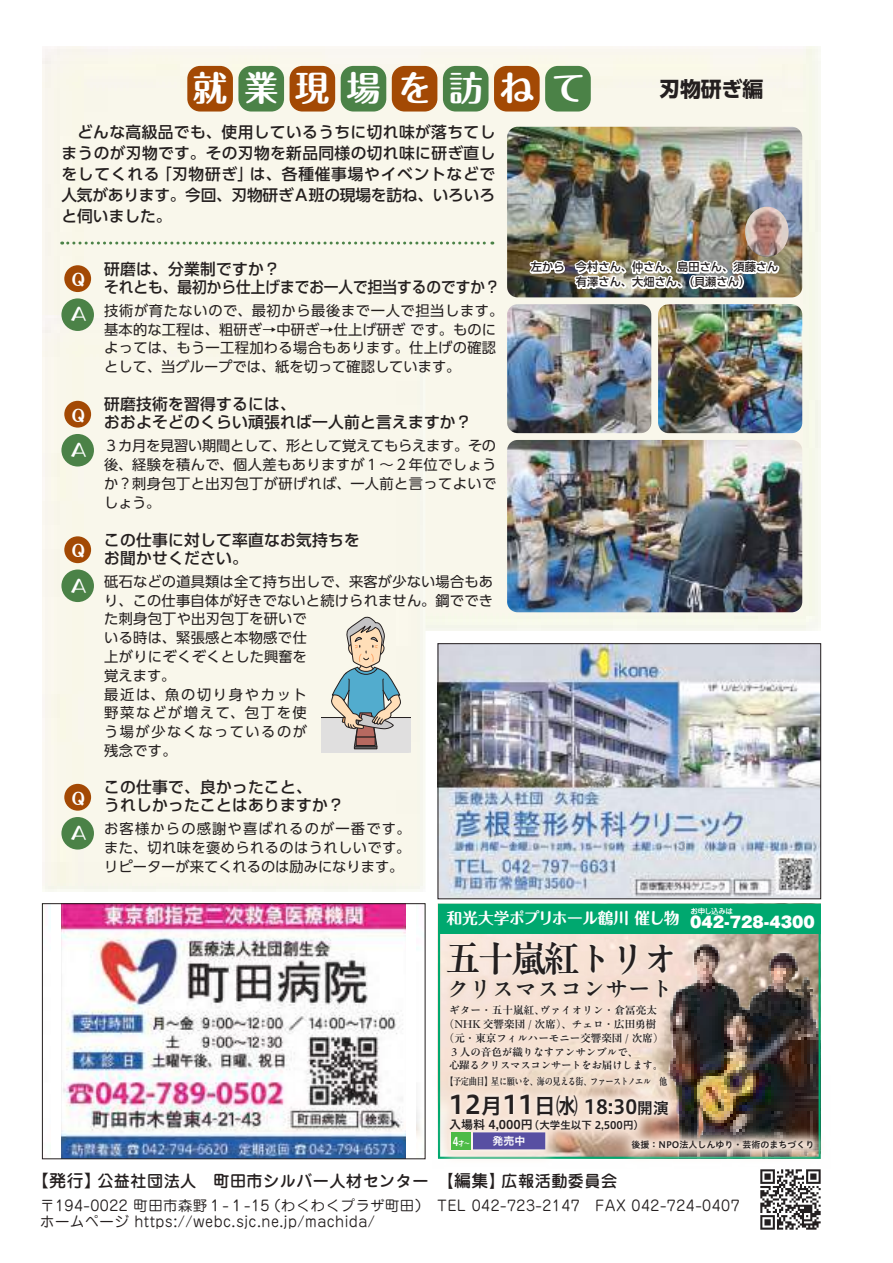
<style>
.page{position:relative;width:893px;height:1263px;background:#fff}
.page>*{position:absolute;margin:0;border:0;box-sizing:border-box;transform-origin:0 0}
.t1{font:700 35.55px "PA1 Mincho Std N";letter-spacing:-.075em;color:#241f1f}
.t2{font:700 34.5px "Maru Fo Pro";color:#fff}
.t3{font:700 22.2px "PA1 Mincho Std N";letter-spacing:.02em;color:#241f1f}
.t4{font:700 21px "UD Shin Go Pr 6";letter-spacing:-.01em;color:#241f1f}
.t5{font:19.5px "Hiragino UD Sans Std N W6";color:#241f1f}
.t6{font:18.9px "DFPOP Corn Std W12";color:#fff}
.t7{font:17.55px "DFPOP Corn Std W12";color:#fff;scale:.9 1}
.t8{font:500 16.05px "Jun 34 Pro";letter-spacing:.03em;color:#241f1f}
.t9{font:500 15.75px/18px "Shin Go Pr 5";letter-spacing:.015em;color:#241f1f}
.t10{font:500 15.75px/21px "UD Shin Go Pr 6";letter-spacing:-.01em;color:#241f1f;text-align:justify}
.t11{font:700 15.75px "Maru Fo Pro";letter-spacing:-.03em;color:#fff}
.t12{font:900 15px "Gothic MB101 Pr 5";color:#fff}
.t13{font:14.4px/16px "Jun 201 Pro";letter-spacing:.03em;color:#241f1f}
.t14{font:14.25px/18.8px "UD Shin Go Pro";letter-spacing:.025em;color:#241f1f}
.t15{font:500 11.25px/15px "UD Shin Go Pro";color:#241f1f}
.t16{font:10.95px "Hiragino UD Sans Std N W6";color:#fff}
.t17{font:700 10.5px "PA1 Mincho Std N";color:#241f1f}
.t18{font:10.5px "Hiragino UD Sans Std N W6";color:#241f1f}
.t19{font:700 10.5px "PA1 Mincho Std N";letter-spacing:-.03em;color:#241f1f}
.t20{font:700 9.75px "PA1 Mincho Std N";letter-spacing:-.06em;color:#241f1f;scale:.84 1}
.t21{font:9px "Hiragino UD Sans Std N W6";color:#241f1f}
.t22{font:500 7.5px "Jun 34 Pro";letter-spacing:-.045em;color:#fff}
.t23{font:7.2px "Hiragino UD Sans Std N W6";color:#fff;scale:.8 1}
.s1{font-size:25.5px}
.s2{font-size:21.75px}
.s3{font-size:15.75px}
.s4{font-size:12px}
.s5{font-family:"Koz Go Pr 6 N";font-weight:400;font-size:16.95px}
.s6{font-size:16.95px}
</style>
<div class="page">
<div style="left:42px;top:46px;width:780px;height:638px;background:#f9f7eb"></div>
<div style="left:41px;top:262px;width:439px;height:684px;background:#f9f7eb"></div>
<img style="left:44px;top:905px;width:379px;height:252px">
<div style="left:52px;top:904px;width:9px;height:255px;background:#fff"></div>
<div style="left:407px;top:904px;width:9px;height:255px;background:#fff"></div>
<img style="left:440px;top:645px;width:379px;height:252px">
<div style="left:678px;top:841px;width:7px;height:11px;background:#dce2e7"></div>
<svg style="left:678px;top:841px;width:7px;height:10px"></svg>
<div style="left:438px;top:643px;width:383px;height:256px;border:1px solid #241f1f"></div>
<div style="left:42px;top:903px;width:383px;height:256px;border:1px solid #241f1f"></div>
<div style="left:61px;top:298px;width:33px;height:33px;background:#4b8247;border-radius:50%"></div>
<div style="left:64px;top:265px;width:27px;height:27px;background:#a34904;border-radius:50%"></div>
<div style="left:61px;top:434px;width:33px;height:32px;background:#4b8247;border-radius:50%"></div>
<div style="left:64px;top:401px;width:27px;height:27px;background:#a34904;border-radius:50%"></div>
<div style="left:61px;top:817px;width:33px;height:32px;background:#4b8247;border-radius:50%"></div>
<div style="left:64px;top:784px;width:27px;height:27px;background:#a34904;border-radius:50%"></div>
<div style="left:61px;top:569px;width:33px;height:33px;background:#4b8247;border-radius:50%"></div>
<div style="left:64px;top:536px;width:27px;height:27px;background:#a34904;border-radius:50%"></div>
<svg style="left:62px;top:242px;width:431px;height:3px"></svg>
<div style="left:187px;top:66px;width:46px;height:46px;background:#a34904;border-radius:13px"></div>
<div style="left:238px;top:66px;width:46px;height:46px;background:#4b8247;border-radius:13px"></div>
<div style="left:290px;top:66px;width:45px;height:46px;background:#a34904;border-radius:13px"></div>
<div style="left:392px;top:66px;width:45px;height:46px;background:#a34904;border-radius:13px"></div>
<div style="left:494px;top:66px;width:46px;height:46px;background:#a34904;border-radius:13px"></div>
<div style="left:341px;top:66px;width:45px;height:46px;background:#4b8247;border-radius:13px"></div>
<div style="left:443px;top:66px;width:45px;height:46px;background:#4b8247;border-radius:13px"></div>
<div style="left:545px;top:66px;width:46px;height:46px;background:#4b8247;border-radius:13px"></div>
<img style="left:507px;top:304px;width:144px;height:129px">
<img style="left:658px;top:304px;width:144px;height:129px">
<img style="left:507px;top:127px;width:295px;height:170px">
<img style="left:745px;top:207px;width:44px;height:50px">
<img style="left:507px;top:440px;width:295px;height:172px">
<img style="left:527px;top:249px;width:254px;height:44px">
<img style="left:760px;top:1169px;width:61px;height:61px">
<svg style="left:322px;top:616px;width:88px;height:137px"></svg>
<img style="left:438px;top:933px;width:383px;height:143px">
<div style="left:438px;top:904px;width:383px;height:29px;background:#00a86f"></div>
<img style="left:439px;top:934px;width:245px;height:55px">
<img style="left:442px;top:937px;width:240px;height:49px">
<img style="left:440px;top:971px;width:240px;height:39px">
<img style="left:443px;top:974px;width:234px;height:33px">
<img style="left:437px;top:1076px;width:384px;height:83px">
<img style="left:443px;top:1084px;width:378px;height:74px">
<div style="left:452px;top:1132px;width:19px;height:17px;background:#4cbb46"></div>
<svg style="left:473px;top:1132px;width:72px;height:17px"></svg>
<img style="left:438px;top:993px;width:231px;height:71px">
<img style="left:444px;top:1000px;width:219px;height:64px">
<img style="left:438px;top:1064px;width:242px;height:35px">
<img style="left:445px;top:1072px;width:227px;height:21px">
<h2 class="t2" style="left:193px;top:61px;width:394px">就 業 現 場 を 訪 ね て</h2>
<h3 class="t4" style="left:659px;top:72px;width:106px">刃物研ぎ編</h3>
<p class="t10" style="left:61px;top:121px;width:435px">　どんな高級品でも、使用しているうちに切れ味が落ちてしまうのが刃物です。その刃物を新品同様の切れ味に研ぎ直しをしてくれる「刃物研ぎ」は、各種催事場やイベントなどで人気があります。今回、刃物研ぎＡ班の現場を訪ね、いろいろと伺いました。</p>
<p class="t7" style="left:70px;top:270px;width:19px">Ｑ</p>
<h3 class="t6" style="left:69px;top:304px;width:20px">Ａ</h3>
<p class="t7" style="left:70px;top:406px;width:19px">Ｑ</p>
<h3 class="t6" style="left:69px;top:440px;width:20px">Ａ</h3>
<p class="t7" style="left:70px;top:541px;width:19px">Ｑ</p>
<h3 class="t6" style="left:69px;top:575px;width:20px">Ａ</h3>
<p class="t7" style="left:70px;top:789px;width:19px">Ｑ</p>
<h3 class="t6" style="left:69px;top:823px;width:20px">Ａ</h3>
<p class="t9" style="left:104px;top:258px;width:397px">研磨は、分業制ですか？<br>それとも、最初から仕上げまでお一人で担当するのですか？</p>
<p class="t14" style="left:104px;top:301px;width:401px">技術が育たないので、最初から最後まで一人で担当します。基本的な工程は、粗研ぎ→中研ぎ→仕上げ研ぎ です。ものによっては、もう一工程加わる場合もあります。仕上げの確認として、当グループでは、紙を切って確認しています。</p>
<p class="t9" style="left:104px;top:394px;width:369px">研磨技術を習得するには、<br>おおよそどのくらい頑張れば一人前と言えますか？</p>
<p class="t14" style="left:104px;top:436px;width:394px;text-align:justify">３カ月を見習い期間として、形として覚えてもらえます。その後、経験を積んで、個人差もありますが１～２年位でしょうか？刺身包丁と出刃包丁が研げれば、一人前と言ってよいでしょう。</p>
<p class="t9" style="left:104px;top:529px;width:257px">この仕事に対して率直なお気持ちをお聞かせください。</p>
<p class="t14" style="left:104px;top:572px;width:390px">砥石などの道具類は全て持ち出しで、来客が少ない場合もあり、この仕事自体が好きでないと続けられません。鋼でできた刺身包丁や出刃包丁を研いで<br>いる時は、緊張感と本物感で仕<br>上がりにぞくぞくとした興奮を<br>覚えます。<br>最近は、魚の切り身やカット<br>野菜などが増えて、包丁を使<br>う場が少なくなっているのが<br>残念です。</p>
<p class="t9" style="left:104px;top:777px;width:241px">この仕事で、良かったこと、<br>うれしかったことはありますか？</p>
<p class="t14" style="left:104px;top:819px;width:308px;text-align:justify">お客様からの感謝や喜ばれるのが一番です。また、切れ味を褒められるのはうれしいです。リピーターが来てくれるのは励みになります。</p>
<p class="t15" style="left:531px;top:259px;width:249px">左から　今村さん、仲さん、島田さん、須藤さん　　　　有澤さん、大畑さん、（貝瀬さん）</p>
<p class="t11" style="left:446px;top:906px;width:234px">和光大学ポプリホール鶴川 催し物</p>
<h1 class="t1" style="left:445px;top:933px;width:235px">五十嵐紅トリオ</h1>
<h3 class="t3" style="left:447px;top:972px;width:228px">クリスマスコンサート</h3>
<p class="t17" style="left:449px;top:1003px;width:209px">ギター・五十嵐紅、ヴァイオリン・倉冨亮太</p>
<p class="t17" style="left:444px;top:1016px;width:214px">（NHK 交響楽団 / 次席）、チェロ・広田勇樹</p>
<p class="t17" style="left:444px;top:1030px;width:221px">（元・東京フィルハーモニー交響楽団 / 次席）</p>
<p class="t17" style="left:451px;top:1044px;width:189px">3 人の音色が織りなすアンサンブルで、</p>
<p class="t19" style="left:449px;top:1058px;width:216px">心躍るクリスマスコンサートをお届けします。</p>
<p class="t20" style="left:445px;top:1074px;width:266px">【予定曲目】星に願いを、海の見える街、ファーストノエル　他</p>
<p class="t22" style="left:690px;top:905px;width:44px">お申し込みは</p>
<p class="t12" style="left:690px;top:910px;width:126px">042-728-4300</p>
<h3 class="t5" style="left:449px;top:1091px;width:221px"><span class="s1">12</span><span class="s2">月</span><span class="s1">11</span><span class="s2">日㈬</span> 18:30<span class="s3">開演</span></h3>
<p class="t18" style="left:449px;top:1116px;width:196px"><span class="s4">入場料 4,000円</span>（大学生以下 2,500円）</p>
<p class="t21" style="left:632px;top:1138px;width:184px">後援：NPO法人しんゆり・芸術のまちづくり</p>
<p class="t23" style="left:453px;top:1137px;width:23px"><span class="s4">4</span>才～</p>
<p class="t16" style="left:493px;top:1132px;width:34px">発売中</p>
<p class="t8" style="left:32px;top:1169px;width:587px"><span class="s5">【</span><span class="s6">発行</span><span class="s5">】</span>公益社団法人　町田市シルバー人材センター　【<span class="s6">編集</span>】広報活動委員会</p>
<p class="t13" style="left:40px;top:1196px;width:701px">〒194-0022 町田市森野１-１-15（わくわくプラザ町田）　TEL 042-723-2147 FAX 042-724-0407ホームページ https://webc.sjc.ne.jp/machida/</p>
</div>
